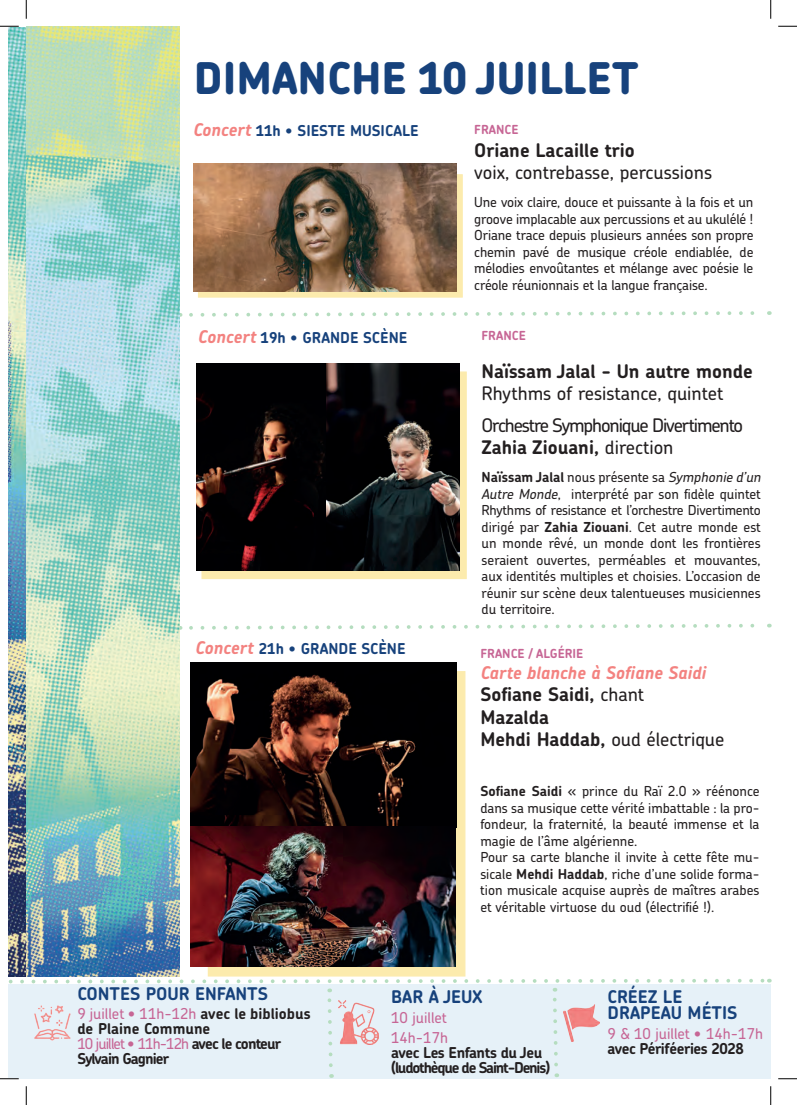
<style>
.page{position:relative;width:797px;height:1105px;background:#fff}
.page>*{position:absolute;margin:0;border:0;box-sizing:border-box;transform-origin:0 0}
.t1{font:800 43.75px "Chevin";color:#17427c}
.t2{font:700 18.75px/22.5px "Chevin";color:#231f20}
.t3{font:500 18.75px/31.5px "Chevin";letter-spacing:-.06em;color:#231f20}
.t4{font:500 18.75px "Chevin";letter-spacing:-.015em;color:#231f20}
.t5{font:700 17.5px/16.2px "Chevin";color:#17427c}
.t6{font:italic 700 17.5px "Chevin";color:#f38280}
.t7{font:700 15px/15px "Chevin";letter-spacing:-.035em;color:#231f20}
.t8{font:700 15px "Chevin";color:#17427c}
.t9{font:700 15px/15px "Chevin";letter-spacing:-.08em;color:#231f20}
.t10{font:500 15px/20px "Chevin";color:#c76695}
.t11{font:500 13.75px/16.5px "Chevin";color:#231f20}
.t12{font:700 12.5px "Chevin";color:#c76695}
.s1{font-style:italic;font-size:17.5px;color:#f38280}
.s2{font-weight:500}
.s3{font-weight:700}
.s4{font-style:italic}
.s5{font-weight:500;color:#c76695}
</style>
<div class="page">
<img style="left:9px;top:26px;width:170px;height:950px">
<div style="left:198px;top:174px;width:265px;height:124px;background:#fcebad;border:1px solid #fcebad"></div>
<img style="left:193px;top:164px;width:264px;height:127px">
<div style="left:201px;top:371px;width:266px;height:208px;background:#fcebad;border:1px solid #fcebad"></div>
<img style="left:196px;top:363px;width:263px;height:208px">
<div style="left:208px;top:671px;width:257px;height:305px;background:#fcebad"></div>
<img style="left:191px;top:663px;width:266px;height:304px">
<svg style="left:189px;top:311px;width:580px;height:6px"></svg>
<svg style="left:189px;top:623px;width:580px;height:7px"></svg>
<svg style="left:0;top:25px;width:19px;height:2px"></svg>
<svg style="left:778px;top:25px;width:19px;height:2px"></svg>
<svg style="left:0;top:978px;width:769px;height:101px;background:#e6eff5"></svg>
<svg style="left:778px;top:1078px;width:19px;height:1px"></svg>
<svg style="left:25px;top:0;width:2px;height:19px"></svg>
<svg style="left:25px;top:1086px;width:2px;height:19px"></svg>
<svg style="left:770px;top:0;width:1px;height:19px"></svg>
<svg style="left:770px;top:1086px;width:1px;height:19px"></svg>
<h1 class="t1" style="left:194px;top:50px;width:446px">DIMANCHE 10 JUILLET</h1>
<p class="t8" style="left:193px;top:121px;width:227px"><span class="s1">Concert</span> 11h • SIESTE MUSICALE</p>
<p class="t12" style="left:474px;top:122px;width:46px">FRANCE</p>
<h2 class="t2" style="left:474px;top:138px;width:162px">Oriane Lacaille trio</h2>
<h2 class="t4" style="left:474px;top:160px;width:239px">voix, contrebasse, percussions</h2>
<p class="t11" style="left:474px;top:194px;width:281px;text-align:justify">Une voix claire, douce et puissante à la fois et un groove implacable aux percussions et au ukulélé !<br>Oriane trace depuis plusieurs années son propre chemin pavé de musique créole endiablée, de mélodies envoûtantes et mélange avec poésie le créole réunionnais et la langue française.</p>
<p class="t12" style="left:481px;top:328px;width:46px">FRANCE</p>
<h2 class="t2" style="left:481px;top:359px;width:273px">Naïssam Jalal - Un autre monde</h2>
<h2 class="t3" style="left:481px;top:377px;width:263px">Rhythms of resistance, quintet<br>Orchestre Symphonique Divertimento</h2>
<h2 class="t2" style="left:481px;top:436px;width:193px">Zahia Ziouani, <span class="s2">direction</span></h2>
<p class="t11" style="left:481px;top:469px;width:284px"><span class="s3">Naïssam Jalal</span> nous présente sa <span class="s4">Symphonied’un Autre Monde</span>, interprété par son fidèle quintet Rhythms of resistance et l’orchestre Divertimento dirigé par <span class="s3">Zahia Ziouani</span>. Cet autre monde est un monde rêvé, un monde dont les frontières seraient ouvertes, perméables et mouvantes, aux identités multiples et choisies. L’occasion de réunir sur scène deux talentueuses musiciennes du territoire.</p>
<p class="t12" style="left:480px;top:645px;width:104px">FRANCE / ALGÉRIE</p>
<p class="t6" style="left:480px;top:661px;width:227px">Carte blanche à Sofiane Saidi</p>
<h2 class="t2" style="left:480px;top:683px;width:246px">Sofiane Saidi, <span class="s2">chant<br></span>Mazalda<br>Mehdi Haddab, <span class="s2">oud électrique</span></h2>
<p class="t11" style="left:480px;top:783px;width:281px"><span class="s3">Sofiane Saidi</span> « prince du Raï 2.0 » réénonce dans sa musique cette vérité imbattable : la pro&shy;fondeur, la fraternité, la beauté immense et la magie de l’âme algérienne.<br>Pour sa carte blanche il invite à cette fête mu&shy;sicale <span class="s3">Mehdi Haddab</span>, riche d’une solide forma&shy;tion musicale acquise auprès de maîtres arabes et véritable virtuose du oud (électrifié !).</p>
<p class="t8" style="left:198px;top:328px;width:211px"><span class="s1">Concert</span> 19h • GRANDE SCÈNE</p>
<p class="t8" style="left:195px;top:638px;width:212px"><span class="s1">Concert</span> 21h • GRANDE SCÈNE</p>
<p class="t5" style="left:77px;top:986px;width:192px">CONTES POUR ENFANTS</p>
<p class="t7" style="left:77px;top:1006px;width:235px"><span class="s5">9 juillet • 11h-12h</span> avec le bibliobus de Plaine Commune<br><span class="s5">10 juillet • 11h-12h</span> avec le conteur<br>Sylvain Gagnier</p>
<p class="t5" style="left:391px;top:988px;width:92px">BAR À JEUX</p>
<p class="t10" style="left:391px;top:1007px;width:58px">10 juillet<br>14h-17h</p>
<p class="t9" style="left:391px;top:1045px;width:161px">avec Les Enfants du Jeu (ludothèque de Saint-Denis)</p>
<p class="t5" style="left:607px;top:988px;width:131px">CRÉEZ LE<br>DRAPEAU MÉTIS</p>
<p class="t10" style="left:607px;top:1023px;width:157px">9 &amp; 10 juillet • 14h-17h</p>
<p class="t7" style="left:607px;top:1041px;width:138px">avec Périféeries 2028</p>
</div>
